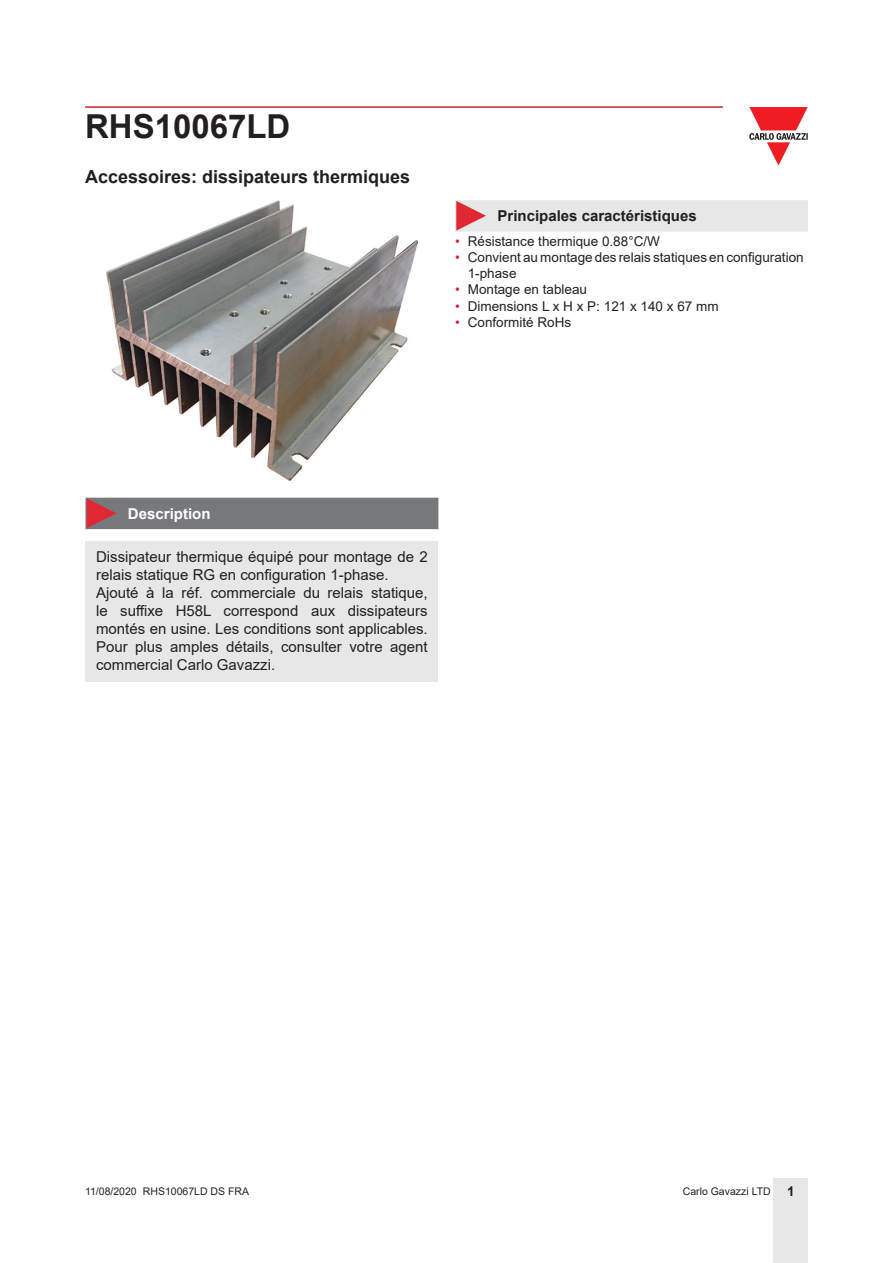
<style>
.page{position:relative;width:893px;height:1263px;background:#fff}
.page>*{position:absolute;margin:0;border:0;box-sizing:border-box;transform-origin:0 0}
.t1{font:700 33px "Arial";color:#231f20}
.Titolo02{font:700 18px "Arial";color:#231f20}
.Testo{font:15px/18px "Arial";color:#231f20}
.Titolo03{font:700 15px "Arial";color:#231f20}
.Titolo04{font:700 15px "Arial";color:#fff}
.t2{font:13.5px/16.2px "Arial";color:#231f20}
.t3{font:10.5px "Arial";color:#231f20}
.s1{color:#c42633}
.s2{font-weight:700;font-size:13.5px}
</style>
<div class="page">
<hr style="left:85px;top:106px;width:638px;height:2px;background:#c42633">
<div style="left:774px;top:1178px;width:34px;height:85px;background:#e7e7e8"></div>
<svg style="left:749px;top:107px;width:59px;height:59px"></svg>
<div style="left:85px;top:541px;width:353px;height:140px;background:#e7e7e8"></div>
<img style="left:107px;top:201px;width:310px;height:280px">
<div style="left:85px;top:498px;width:353px;height:31px;background:#77787b"></div>
<div style="left:455px;top:200px;width:353px;height:32px;background:#e7e7e8"></div>
<h1 class="t1" style="left:85px;top:103px;width:207px">RHS10067LD</h1>
<p class="Titolo02" style="left:85px;top:164px;width:327px">Accessoires: dissipateurs thermiques</p>
<p class="Titolo03" style="left:497px;top:206px;width:201px">Principales caractéristiques</p>
<p class="t2" style="left:455px;top:233px;width:206px"><span class="s1">•</span> Résistance thermique 0.88°C/W</p>
<p class="t2" style="left:468px;top:249px;width:337px;text-indent:-13px"><span class="s1">•</span> Convient au montage des relais statiques en configuration<br>1-phase</p>
<p class="t2" style="left:455px;top:281px;width:134px"><span class="s1">•</span> Montage en tableau</p>
<p class="t2" style="left:455px;top:298px;width:265px"><span class="s1">•</span> Dimensions L x H x P: 121 x 140 x 67 mm</p>
<p class="t2" style="left:455px;top:314px;width:118px"><span class="s1">•</span> Conformité RoHs</p>
<p class="Titolo04" style="left:128px;top:503px;width:84px">Description</p>
<p class="Testo" style="left:96px;top:548px;width:333px">Dissipateur thermique équipé pour montage de 2 relais statique RG en configuration 1-phase.</p>
<p class="Testo" style="left:96px;top:584px;width:333px;text-align:justify">Ajouté à la réf. commerciale du relais statique, le suffixe H58L correspond aux dissipateurs montés en usine. Les conditions sont applicables.<br>Pour plus amples détails, consulter votre agent commercial Carlo Gavazzi.</p>
<p class="t3" style="left:85px;top:1183px;width:166px">11/08/2020 RHS10067LD DS FRA</p>
<p class="t3" style="left:683px;top:1183px;width:113px">Carlo Gavazzi LTD <span class="s2">1</span></p>
</div>
